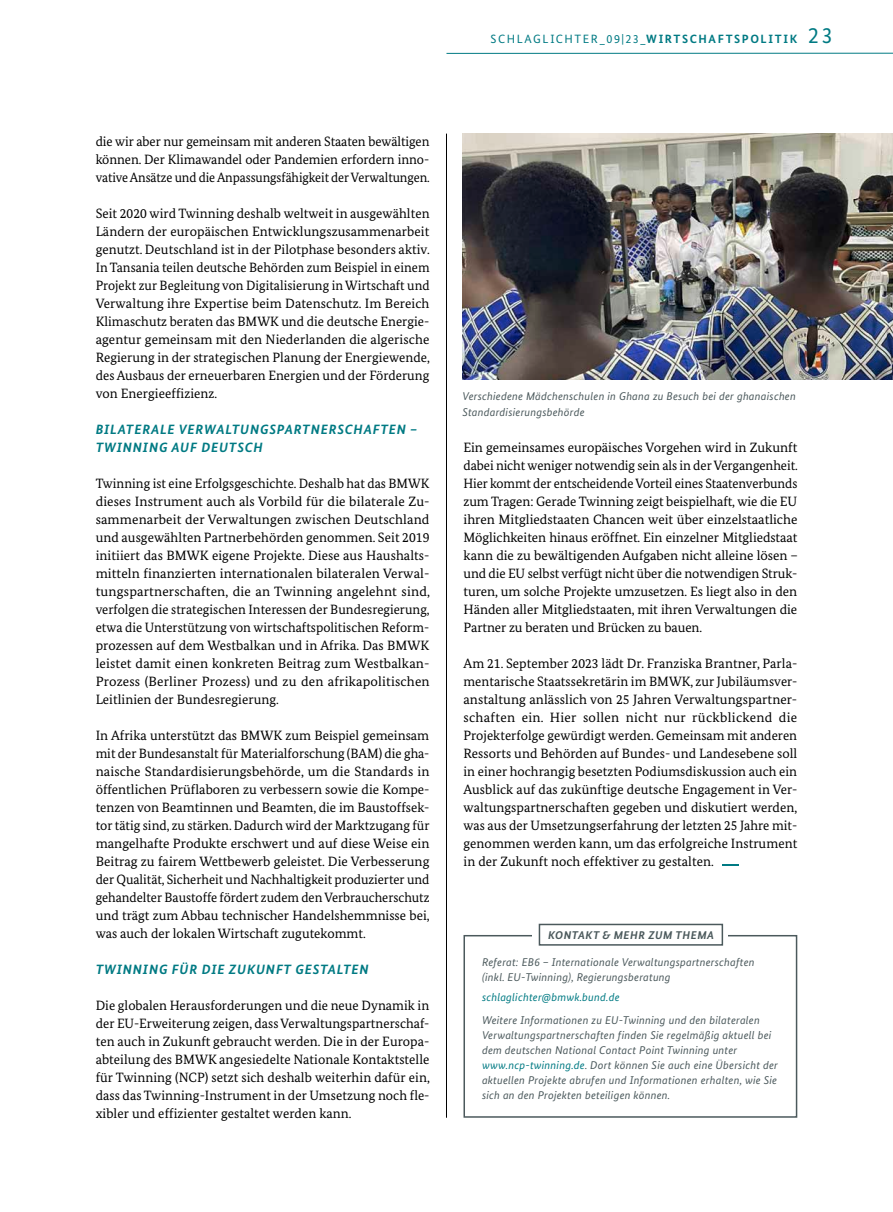
<style>
.page{position:relative;width:893px;height:1212px;background:#fff}
.page>*{position:absolute;margin:0;border:0;box-sizing:border-box;transform-origin:0 0}
.t1{font:13.5px/18px "Bundes Serif";color:#000;text-align:justify}
.t2{font:italic 700 13.5px/18px "Bundes Sans";letter-spacing:.06em;color:#007a83}
.t3{font:12px "Bundes Sans";letter-spacing:.13em;color:#007a83}
.t4{font:italic 11.25px/15px "Bundes Sans";letter-spacing:.02em;color:#4b595c}
.t5{font:italic 11.25px "Bundes Sans";letter-spacing:.02em;color:#007a83}
.t6{font:italic 700 11.25px "Bundes Sans";letter-spacing:.05em;color:#4b595c}
.s1{font-weight:700}
.s2{font-size:22.5px}
.s3{color:#007a83}
</style>
<div class="page">
<hr style="left:446px;top:53px;width:447px;height:1px;background:#007a83">
<svg style="left:722px;top:864px;width:17px;height:2px"></svg>
<hr style="left:446px;top:134px;width:1px;height:984px;background:#000">
<img style="left:462px;top:134px;width:431px;height:246px">
<div style="left:463px;top:935px;width:334px;height:183px;border:2px solid #4b595c"></div>
<svg style="left:532px;top:924px;width:196px;height:22px"></svg>
<div style="left:539px;top:924px;width:183px;height:21px;background:#fff"></div>
<div style="left:539px;top:924px;width:184px;height:22px;border:2px solid #4b595c"></div>
<p class="t3" style="left:491px;top:31px;width:343px">SCHLAGLICHTER_09|23_<span class="s1">WIRTSCHAFTSPOLITIK</span> <span class="s2">23</span></p>
<p class="t1" style="left:96px;top:132px;width:336px">die wir aber nur gemeinsam mit anderen Staaten bewältigen können. Der Klimawandel oder Pandemien erfordern inno&shy;vative Ansätze und die Anpassungsfähigkeit der Verwaltungen.</p>
<p class="t1" style="left:96px;top:204px;width:336px">Seit 2020 wird Twinning deshalb weltweit in ausgewählten Ländern der europäischen Entwicklungszusammenarbeit genutzt. Deutschland ist in der Pilotphase besonders aktiv.<br>In Tansania teilen deutsche Behörden zum Beispiel in einem Projekt zur Begleitung von Digitalisierung in Wirtschaft und Verwaltung ihre Expertise beim Datenschutz. Im Bereich Klimaschutz beraten das BMWK und die deutsche Energie&shy;agentur gemeinsam mit den Niederlanden die algerische Regierung in der strategischen Planung der Energiewende, des Ausbaus der erneuerbaren Energien und der Förderung von Energieeffizienz.</p>
<p class="t2" style="left:96px;top:420px;width:323px">BILATERALE VERWALTUNGSPARTNERSCHAFTEN –<br>TWINNING AUF DEUTSCH</p>
<p class="t1" style="left:96px;top:474px;width:336px">Twinning ist eine Erfolgsgeschichte. Deshalb hat das BMWK dieses Instrument auch als Vorbild für die bilaterale Zu&shy;sammenarbeit der Verwaltungen zwischen Deutschland und ausgewählten Partnerbehörden genommen. Seit 2019 initiiert das BMWK eigene Projekte. Diese aus Haushalts&shy;mitteln finanzierten internationalen bilateralen Verwal&shy;tungspartnerschaften, die an Twinning angelehnt sind, verfolgen die strategischen Interessen der Bundesregierung, etwa die Unterstützung von wirtschaftspolitischen Reform&shy;prozessen auf dem Westbalkan und in Afrika. Das BMWK leistet damit einen konkreten Beitrag zum Westbalkan-Prozess (Berliner Prozess) und zu den afrikapolitischen Leitlinien der Bundesregierung.</p>
<p class="t1" style="left:96px;top:726px;width:335px">In Afrika unterstützt das BMWK zum Beispiel gemeinsam mit der Bundesanstalt für Materialforschung (BAM) die gha&shy;naische Standardisierungsbehörde, um die Standards in öffentlichen Prüflaboren zu verbessern sowie die Kompe&shy;tenzen von Beamtinnen und Beamten, die im Baustoffsek&shy;tor tätig sind, zu stärken. Dadurch wird der Marktzugang für mangelhafte Produkte erschwert und auf diese Weise ein Beitrag zu fairem Wettbewerb geleistet. Die Verbesserung der Qualität, Sicherheit und Nachhaltigkeit produzierter und gehandelter Baustoffe fördert zudem den Verbraucherschutz und trägt zum Abbau technischer Handelshemmnisse bei, was auch der lokalen Wirtschaft zugutekommt.</p>
<p class="t2" style="left:96px;top:960px;width:274px">TWINNING FÜR DIE ZUKUNFT GESTALTEN</p>
<p class="t1" style="left:96px;top:996px;width:336px">Die globalen Herausforderungen und die neue Dynamik in der EU-Erweiterung zeigen, dass Verwaltungspartnerschaf&shy;ten auch in Zukunft gebraucht werden. Die in der Europa&shy;abteilung des BMWK angesiedelte Nationale Kontaktstelle für Twinning (NCP) setzt sich deshalb weiterhin dafür ein, dass das Twinning-Instrument in der Umsetzung noch fle&shy;xibler und effizienter gestaltet werden kann.</p>
<p class="t4" style="left:462px;top:388px;width:335px;line-height:15.8px">Verschiedene Mädchenschulen in Ghana zu Besuch bei der ghanaischen<br>Standardisierungsbehörde</p>
<p class="t1" style="left:463px;top:438px;width:336px">Ein gemeinsames europäisches Vorgehen wird in Zukunft dabei nicht weniger notwendig sein als in der Vergangenheit.<br>Hier kommt der entscheidende Vorteil eines Staatenverbunds zum Tragen: Gerade Twinning zeigt beispielhaft, wie die EU ihren Mitgliedstaaten Chancen weit über einzelstaatliche Möglichkeiten hinaus eröffnet. Ein einzelner Mitgliedstaat kann die zu bewältigenden Aufgaben nicht alleine lösen – und die EU selbst verfügt nicht über die notwendigen Struk&shy;turen, um solche Projekte umzusetzen. Es liegt also in den Händen aller Mitgliedstaaten, mit ihren Verwaltungen die Partner zu beraten und Brücken zu bauen.</p>
<p class="t1" style="left:463px;top:654px;width:335px">Am 21. September 2023 lädt Dr. Franziska Brantner, Parla&shy;mentarische Staatssekretärin im BMWK, zur Jubiläumsver&shy;anstaltung anlässlich von 25 Jahren Verwaltungspartner&shy;schaften ein. Hier sollen nicht nur rückblickend die Projekterfolge gewürdigt werden. Gemeinsam mit anderen Ressorts und Behörden auf Bundes- und Landesebene soll in einer hochrangig besetzten Podiumsdiskussion auch ein Ausblick auf das zukünftige deutsche Engagement in Ver&shy;waltungspartnerschaften gegeben und diskutiert werden, was aus der Umsetzungserfahrung der letzten 25 Jahre mit&shy;genommen werden kann, um das erfolgreiche Instrument in der Zukunft noch effektiver zu gestalten.</p>
<p class="t6" style="left:548px;top:928px;width:168px">KONTAKT &amp; MEHR ZUM THEMA</p>
<p class="t4" style="left:482px;top:955px;width:274px">Referat: EB6 – Internationale Verwaltungspartnerschaften (inkl. EU-Twinning), Regierungsberatung</p>
<p class="t5" style="left:482px;top:990px;width:139px">schlaglichter@bmwk.bund.de</p>
<p class="t4" style="left:482px;top:1013px;width:297px">Weitere Informationen zu EU-Twinning und den bilateralen Verwaltungspartnerschaften finden Sie regelmäßig aktuell bei dem deutschen National Contact Point Twinning unter <span class="s3">www.ncp-twinning.de</span>. Dort können Sie auch eine Übersicht der aktuellen Projekte abrufen und Informationen erhalten, wie Sie sich an den Projekten beteiligen können.</p>
</div>
